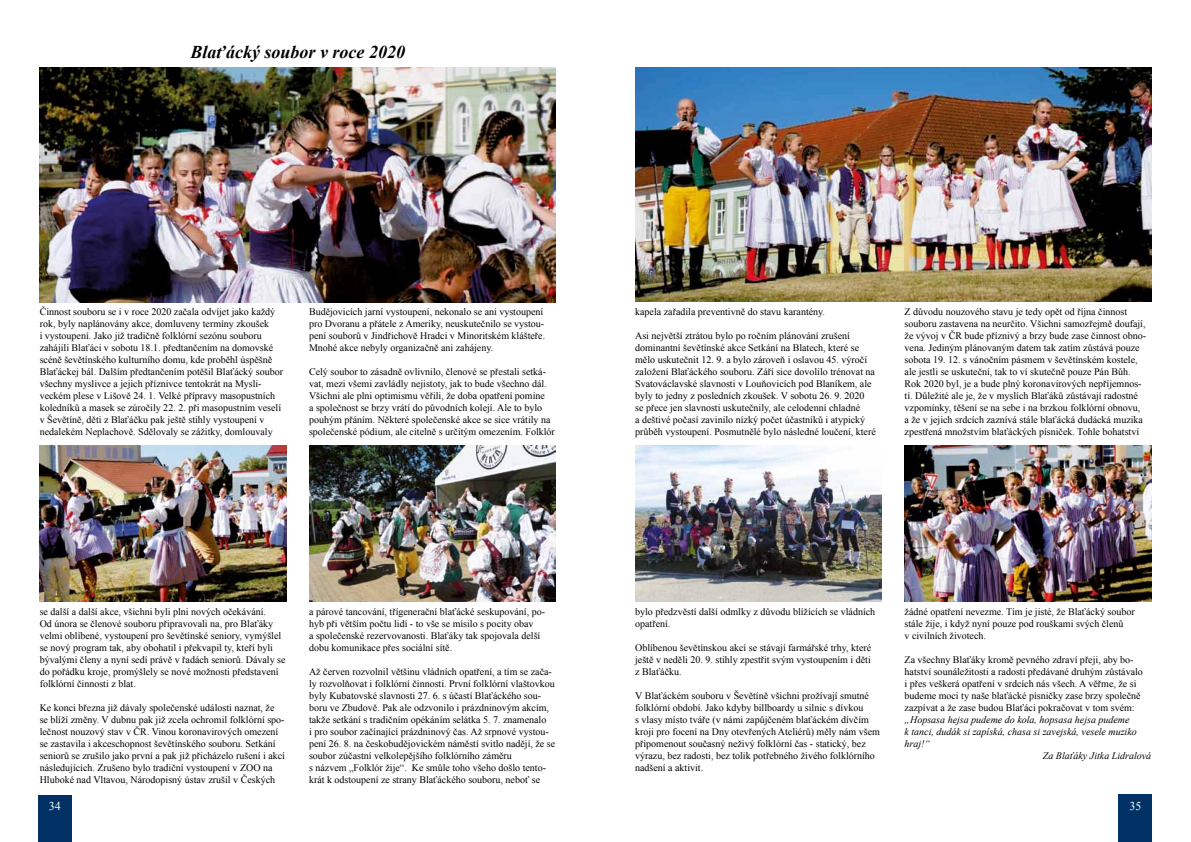
<style>
.page{position:relative;width:1191px;height:842px;background:#fff}
.page>*{position:absolute;margin:0;border:0;box-sizing:border-box;transform-origin:0 0}
.t1{font:italic 700 18px "Times New Roman";color:#000}
.t2{font:12px "Times New Roman";color:#fff}
.t3{font:10px/12px "Times New Roman";color:#000}
.t4{font:italic 10px "Times New Roman";color:#000}
</style>
<div class="page">
<div style="left:38px;top:795px;width:34px;height:47px;background:#023265"></div>
<div style="left:1118px;top:794px;width:34px;height:48px;background:#023265"></div>
<img style="left:904px;top:446px;width:247px;height:156px">
<img style="left:40px;top:446px;width:246px;height:156px">
<img style="left:40px;top:68px;width:516px;height:234px">
<img style="left:635px;top:68px;width:516px;height:233px">
<img style="left:309px;top:446px;width:247px;height:156px">
<img style="left:635px;top:446px;width:247px;height:156px">
<h1 class="t1" style="left:190px;top:39px;width:216px">Blaťácký soubor v roce 2020</h1>
<p class="t3" style="left:40px;top:306px;width:245px">Činnost souboru se i v roce 2020 začala odvíjet jako každý rok, byly naplánovány akce, domluveny termíny zkoušek<br>i vystoupení. Jako již tradičně folklórní sezónu souboru zahájili Blaťáci v sobotu 18.1. předtančením na domovské scéně ševětínského kulturního domu, kde proběhl úspěšně Blaťáckej bál. Dalším předtančením potěšil Blaťácký soubor všechny myslivce a jejich příznivce tentokrát na Mysli&shy;veckém plese v Lišově 24. 1. Velké přípravy masopustních koledníků a masek se zúročily 22. 2. při masopustním veselí v Ševětíně, děti z Blaťáčku pak ještě stihly vystoupení v nedalekém Neplachově. Sdělovaly se zážitky, domlouvaly</p>
<p class="t3" style="left:309px;top:306px;width:238px">Budějovicích jarní vystoupení, nekonalo se ani vystoupení pro Dvoranu a přátele z Ameriky, neuskutečnilo se vystou&shy;pení souborů v Jindřichově Hradci v Minoritském klášteře.<br>Mnohé akce nebyly organizačně ani zahájeny.</p>
<p class="t3" style="left:309px;top:366px;width:247px">Celý soubor to zásadně ovlivnilo, členové se přestali setká&shy;vat, mezi všemi zavládly nejistoty, jak to bude všechno dál.<br>Všichni ale plni optimismu věřili, že doba opatření pomine<br>a společnost se brzy vrátí do původních kolejí. Ale to bylo pouhým přáním. Některé společenské akce se sice vrátily na společenské pódium, ale citelně s určitým omezením. Folklór</p>
<p class="t3" style="left:40px;top:606px;width:247px">se další a další akce, všichni byli plni nových očekávání.<br>Od února se členové souboru připravovali na, pro Blaťáky velmi oblíbené, vystoupení pro ševětínské seniory, vymýšlel se nový program tak, aby obohatil i překvapil ty, kteří byli bývalými členy a nyní sedí právě v řadách seniorů. Dávaly se do pořádku kroje, promýšlely se nové možnosti představení folklórní činnosti z blat.</p>
<p class="t3" style="left:40px;top:702px;width:247px">Ke konci března již dávaly společenské události naznat, že se blíží změny. V dubnu pak již zcela ochromil folklórní spo&shy;lečnost nouzový stav v ČR. Vinou koronavirových omezení se zastavila i akceschopnost ševětínského souboru. Setkání seniorů se zrušilo jako první a pak již přicházelo rušení i akcí následujících. Zrušeno bylo tradiční vystoupení v ZOO na Hluboké nad Vltavou, Národopisný ústav zrušil v Českých</p>
<p class="t3" style="left:309px;top:606px;width:237px">a párové tancování, třígenerační blaťácké seskupování, po&shy;hyb při větším počtu lidí - to vše se mísilo s pocity obav<br>a společenské rezervovanosti. Blaťáky tak spojovala delší dobu komunikace přes sociální sítě.</p>
<p class="t3" style="left:309px;top:666px;width:248px">Až červen rozvolnil většinu vládních opatření, a tím se zača&shy;ly rozvolňovat i folklórní činnosti. První folklórní vlaštovkou byly Kubatovské slavnosti 27. 6. s účastí Blaťáckého sou&shy;boru ve Zbudově. Pak ale odzvonilo i prázdninovým akcím, takže setkání s tradičním opékáním selátka 5. 7. znamenalo<br>i pro soubor začínající prázdninový čas. Až srpnové vystou&shy;pení 26. 8. na českobudějovickém náměstí svitlo nadějí, že se soubor zúčastní velkolepějšího folklórního záměru<br>s názvem „Folklór žije“. Ke smůle toho všeho došlo tento&shy;krát k odstoupení ze strany Blaťáckého souboru, neboť se</p>
<p class="t3" style="left:635px;top:306px;width:191px">kapela zařadila preventivně do stavu karantény.</p>
<p class="t3" style="left:635px;top:330px;width:242px">Asi největší ztrátou bylo po ročním plánování zrušení dominantní ševětínské akce Setkání na Blatech, které se mělo uskutečnit 12. 9. a bylo zároveň i oslavou 45. výročí založení Blaťáckého souboru. Září sice dovolilo trénovat na Svatováclavské slavnosti v Louňovicích pod Blaníkem, ale byly to jedny z posledních zkoušek. V sobotu 26. 9. 2020<br>se přece jen slavnosti uskutečnily, ale celodenní chladné<br>a deštivé počasí zavinilo nízký počet účastníků i atypický průběh vystoupení. Posmutnělé bylo následné loučení, které</p>
<p class="t3" style="left:904px;top:306px;width:243px">Z důvodu nouzového stavu je tedy opět od října činnost souboru zastavena na neurčito. Všichni samozřejmě doufají, že vývoj v ČR bude příznivý a brzy bude zase činnost obno&shy;vena. Jediným plánovaným datem tak zatím zůstává pouze sobota 19. 12. s vánočním pásmem v ševětínském kostele, ale jestli se uskuteční, tak to ví skutečně pouze Pán Bůh.<br>Rok 2020 byl, je a bude plný koronavirových nepříjemnos&shy;tí. Důležité ale je, že v myslích Blaťáků zůstávají radostné vzpomínky, těšení se na sebe i na brzkou folklórní obnovu, a že v jejich srdcích zaznívá stále blaťácká dudácká muzika zpestřená množstvím blaťáckých písniček. Tohle bohatství</p>
<p class="t3" style="left:635px;top:606px;width:241px">bylo předzvěstí další odmlky z důvodu blížících se vládních opatření.</p>
<p class="t3" style="left:635px;top:642px;width:237px;text-align:justify">Oblíbenou ševětínskou akcí se stávají farmářské trhy, které ještě v neděli 20. 9. stihly zpestřit svým vystoupením i děti z Blaťáčku.</p>
<p class="t3" style="left:635px;top:690px;width:246px">V Blaťáckém souboru v Ševětíně všichni prožívají smutné folklórní období. Jako kdyby billboardy u silnic s dívkou<br>s vlasy místo tváře (v námi zapůjčeném blaťáckém dívčím kroji pro focení na Dny otevřených Ateliérů) měly nám všem připomenout současný neživý folklórní čas - statický, bez výrazu, bez radosti, bez tolik potřebného živého folklórního nadšení a aktivit.</p>
<p class="t3" style="left:904px;top:606px;width:232px">žádné opatření nevezme. Tím je jisté, že Blaťácký soubor stále žije, i když nyní pouze pod rouškami svých členů<br>v civilních životech.</p>
<p class="t3" style="left:904px;top:654px;width:240px">Za všechny Blaťáky kromě pevného zdraví přeji, aby bo&shy;hatství sounáležitosti a radosti předávané druhým zůstávalo i přes veškerá opatření v srdcích nás všech. A věřme, že si budeme moci ty naše blaťácké písničky zase brzy společně zazpívat a že zase budou Blaťáci pokračovat v tom svém:</p>
<p class="t4" style="left:904px;top:713px;width:226px">„Hopsasa hejsa pudeme do kola, hopsasa hejsa pudeme</p>
<p class="t4" style="left:904px;top:725px;width:234px">k tanci, dudák si zapíská, chasa si zavejská, vesele muziko</p>
<p class="t4" style="left:904px;top:737px;width:27px">hraj!“</p>
<p class="t4" style="left:1043px;top:749px;width:110px">Za Blaťáky Jitka Lidralová</p>
<p class="t2" style="left:49px;top:798px;width:13px">34</p>
<p class="t2" style="left:1129px;top:797px;width:13px">35</p>
</div>
